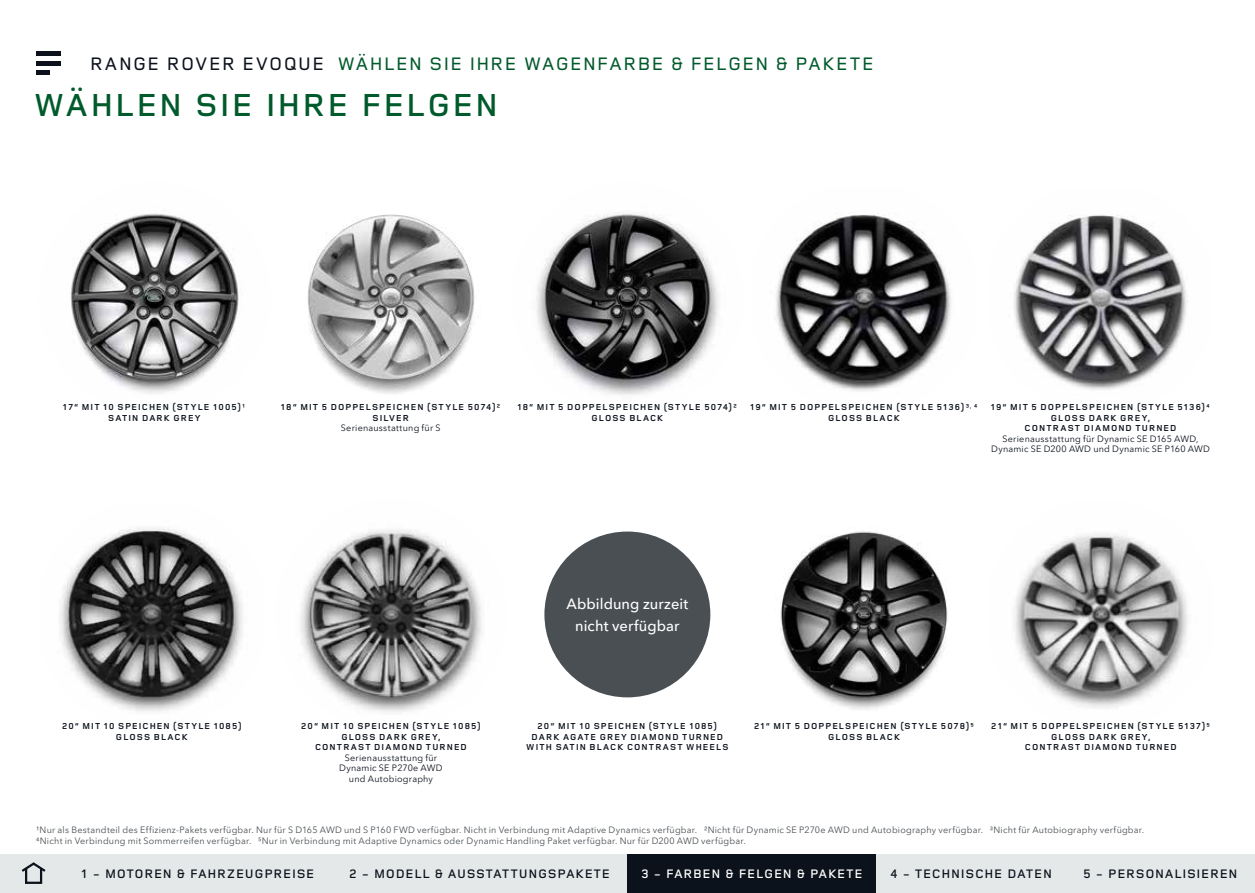
<style>
.page{position:relative;width:1255px;height:893px;background:#fff}
.page>*{position:absolute;margin:0;border:0;box-sizing:border-box;transform-origin:0 0}
.t1{font:600 33px "Land Rover Wide";letter-spacing:-.005em;color:#005a2b}
.t2{font:500 18.75px "Land Rover Wide";color:#005a2b}
.t3{font:500 14.7px/21.5px "Avenir Next W1 G";letter-spacing:.005em;color:#fff;text-align:center}
.t4{font:600 12.75px "Land Rover Wide";color:#0c121c}
.t5{font:600 12.75px "Land Rover Wide";color:#fff}
.t6{font:700 9px/10.5px "Land Rover Wide";letter-spacing:.04em;color:#0c121c;text-align:center}
.t7{font:9px/10.8px "Avenir Next W1 G";letter-spacing:.025em;color:#4a4f54}
.t8{font:9px/10.5px "Avenir Next W1 G";letter-spacing:.025em;color:#0c121c;text-align:center}
.s1{color:#0c121c}
</style>
<div class="page">
<img style="left:1014px;top:215px;width:174px;height:175px">
<img style="left:775px;top:214px;width:176px;height:177px">
<img style="left:511px;top:182px;width:232px;height:231px;border-radius:116px">
<img style="left:59px;top:528px;width:184px;height:183px">
<img style="left:275px;top:182px;width:231px;height:231px;border-radius:116px">
<img style="left:39px;top:182px;width:231px;height:231px;border-radius:116px">
<img style="left:275px;top:499px;width:231px;height:231px;border-radius:116px">
<img style="left:1014px;top:533px;width:174px;height:175px">
<img style="left:780px;top:531px;width:168px;height:178px">
<div style="left:544px;top:531px;width:166px;height:166px;background:#4a4f54;border-radius:50%"></div>
<svg style="left:36px;top:55px;width:24px;height:16px"></svg>
<hr style="left:36px;top:51px;width:24px;height:4px;background:#0c121c">
<hr style="left:36px;top:61px;width:24px;height:4px;background:#0c121c">
<hr style="left:36px;top:71px;width:14px;height:4px;background:#0c121c">
<div style="left:0;top:855px;width:64px;height:38px;background:#e4e8e8"></div>
<svg style="left:21px;top:862px;width:25px;height:11px"></svg>
<div style="left:25px;top:867px;width:17px;height:17px;border:2px solid #0c121c"></div>
<div style="left:64px;top:855px;width:268px;height:38px;background:#e4e8e8"></div>
<div style="left:876px;top:855px;width:189px;height:38px;background:#e4e8e8"></div>
<div style="left:1065px;top:855px;width:189px;height:38px;background:#e4e8e8"></div>
<div style="left:332px;top:855px;width:295px;height:38px;background:#e4e8e8"></div>
<div style="left:627px;top:855px;width:249px;height:38px;background:#0c121c"></div>
<h2 class="t2" style="left:89px;top:50px;width:786px"><span class="s1">RANGE ROVER EVOQUE</span> WÄHLEN SIE IHRE WAGENFARBE &amp; FELGEN &amp; PAKETE</h2>
<h1 class="t1" style="left:33px;top:82px;width:467px">WÄHLEN SIE IHRE FELGEN</h1>
<p class="t6" style="left:280px;top:402px;width:222px">18“ MIT 5 DOPPELSPEICHEN (STYLE 5074)²<br>SILVER</p>
<p class="t8" style="left:341px;top:422px;width:101px">Serienausstattung für S</p>
<p class="t6" style="left:63px;top:402px;width:185px">17“ MIT 10 SPEICHEN (STYLE 1005)¹<br>SATIN DARK GREY</p>
<p class="t6" style="left:517px;top:402px;width:222px">18“ MIT 5 DOPPELSPEICHEN (STYLE 5074)²<br>GLOSS BLACK</p>
<p class="t6" style="left:749px;top:402px;width:230px">19“ MIT 5 DOPPELSPEICHEN (STYLE 5136)³<sup>,</sup> ⁴<br>GLOSS BLACK</p>
<p class="t6" style="left:990px;top:402px;width:221px">19“ MIT 5 DOPPELSPEICHEN (STYLE 5136)⁴<br>GLOSS DARK GREY,<br>CONTRAST DIAMOND TURNED</p>
<p class="t8" style="left:991px;top:433px;width:220px">Serienausstattung für Dynamic SE D165 AWD,<br>Dynamic SE D200 AWD und Dynamic SE P160 AWD</p>
<p class="t6" style="left:62px;top:720px;width:182px">20“ MIT 10 SPEICHEN (STYLE 1085)<br>GLOSS BLACK</p>
<p class="t6" style="left:301px;top:720px;width:182px">20“ MIT 10 SPEICHEN (STYLE 1085)<br>GLOSS DARK GREY,<br>CONTRAST DIAMOND TURNED</p>
<p class="t8" style="left:339px;top:751px;width:105px">Serienausstattung für<br>Dynamic SE P270e AWD und Autobiography</p>
<h3 class="t3" style="left:566px;top:592px;width:123px">Abbildung zurzeit nicht verfügbar</h3>
<p class="t6" style="left:526px;top:721px;width:204px">20“ MIT 10 SPEICHEN (STYLE 1085)<br>DARK AGATE GREY DIAMOND TURNED<br>WITH SATIN BLACK CONTRAST WHEELS</p>
<p class="t6" style="left:753px;top:720px;width:222px">21“ MIT 5 DOPPELSPEICHEN (STYLE 5078)⁵<br>GLOSS BLACK</p>
<p class="t6" style="left:990px;top:721px;width:221px">21“ MIT 5 DOPPELSPEICHEN (STYLE 5137)⁵<br>GLOSS DARK GREY,<br>CONTRAST DIAMOND TURNED</p>
<p class="t7" style="left:36px;top:824px;width:1109px">1Nur als Bestandteil des Effizienz-Pakets verfügbar. Nur für S D165 AWD und S P160 FWD verfügbar. Nicht in Verbindung mit Adaptive Dynamics verfügbar. 2Nicht für Dynamic SE P270e AWD und Autobiography verfügbar. 3Nicht für Autobiography verfügbar.<br>4Nicht in Verbindung mit Sommerreifen verfügbar. 5Nur in Verbindung mit Adaptive Dynamics oder Dynamic Handling Paket verfügbar. Nur für D200 AWD verfügbar.</p>
<h3 class="t4" style="left:81px;top:865px;width:235px">1 - MOTOREN &amp; FAHRZEUGPREISE</h3>
<h3 class="t4" style="left:349px;top:865px;width:263px">2 - MODELL &amp; AUSSTATTUNGSPAKETE</h3>
<h3 class="t5" style="left:640px;top:865px;width:224px">3 - FARBEN &amp; FELGEN &amp; PAKETE</h3>
<h3 class="t4" style="left:889px;top:865px;width:164px">4 - TECHNISCHE DATEN</h3>
<h3 class="t4" style="left:1082px;top:865px;width:156px">5 - PERSONALISIEREN</h3>
</div>
